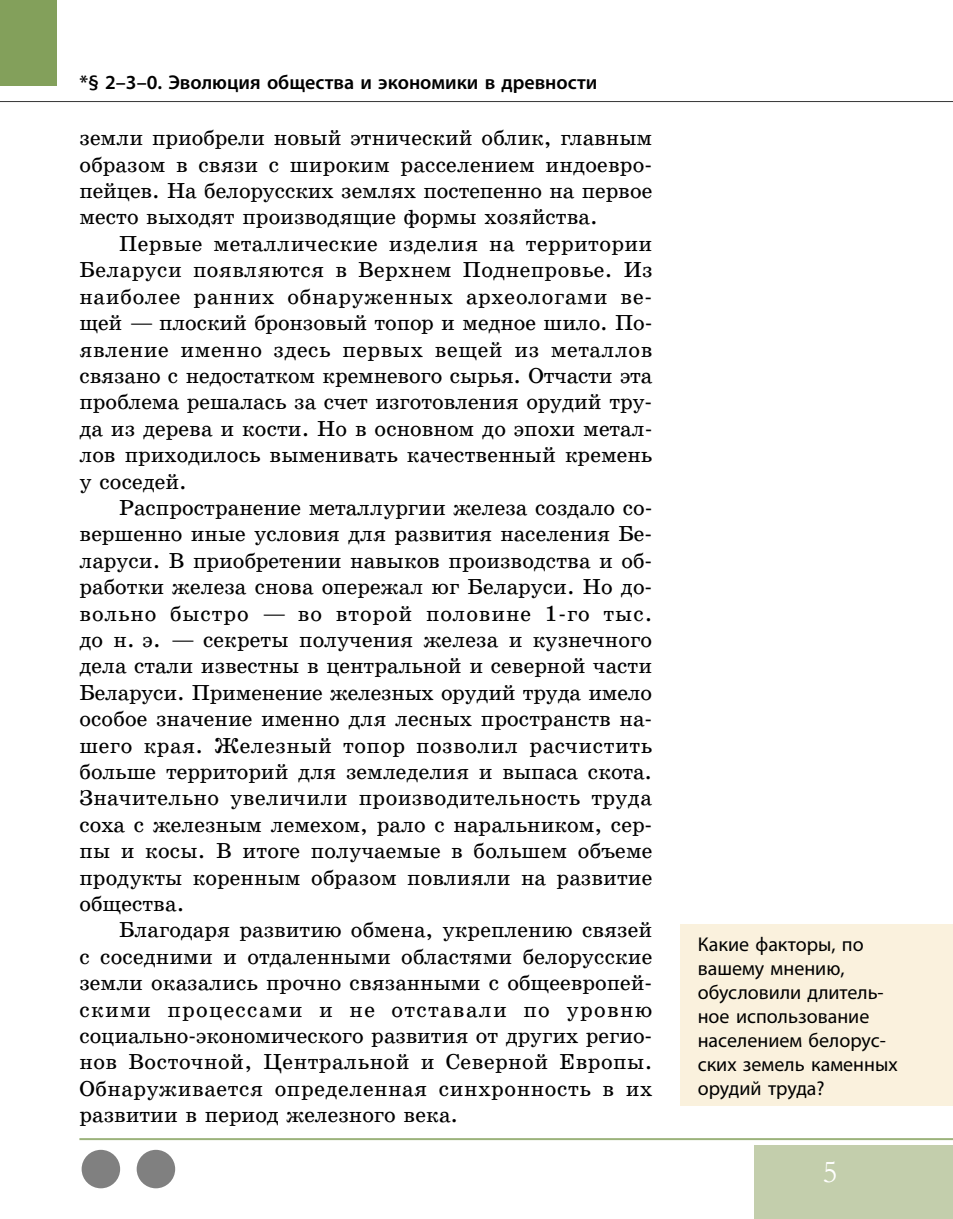
<style>
.page{position:relative;width:953px;height:1219px;background:#fff}
.page>*{position:absolute;margin:0;border:0;box-sizing:border-box;transform-origin:0 0}
.t1{font:32px "Garamond";color:#fff}
.t2{font:22px/26.4px "School Book Web";color:#000;text-align:justify}
.t3{font:20px/24px "Myriad Pro";color:#000}
.t4{font:600 20px "Myriad Pro";color:#000}
</style>
<div class="page">
<hr style="left:0;top:101px;width:952px;height:1px;background:#000">
<hr style="left:79px;top:1138px;width:873px;height:2px;background:#83a05b">
<div style="left:0;top:0;width:57px;height:86px;background:#83a05b"></div>
<div style="left:754px;top:1145px;width:198px;height:74px;background:#c3ceac"></div>
<div style="left:82px;top:1150px;width:38px;height:38px;background:#808080;border-radius:50%"></div>
<div style="left:137px;top:1150px;width:38px;height:38px;background:#808080;border-radius:50%"></div>
<div style="left:680px;top:924px;width:272px;height:182px;background:#faf1dd"></div>
<p class="t4" style="left:79px;top:70px;width:519px">*§ 2–3–0. Эволюция общества и экономики в древности</p>
<p class="t2" style="left:79px;top:125px;width:574px">земли приобрели новый этнический облик, главным образом в связи с широким расселением индоевро&shy;пейцев. На белорусских землях постепенно на первое место выходят производящие формы хозяйства.</p>
<p class="t2" style="left:79px;top:231px;width:574px;text-indent:40px">Первые металлические изделия на территории Беларуси появляются в Верхнем Поднепровье. Из наиболее ранних обнаруженных археологами ве&shy;щей — плоский бронзовый топор и медное шило. По&shy;явление именно здесь первых вещей из металлов связано с недостатком кремневого сырья. Отчасти эта проблема решалась за счет изготовления орудий тру&shy;да из дерева и кости. Но в основном до эпохи метал&shy;лов приходилось выменивать качественный кремень у соседей.</p>
<p class="t2" style="left:79px;top:495px;width:574px;text-indent:40px">Распространение металлургии железа создало со&shy;вершенно иные условия для развития населения Бе&shy;ларуси. В приобретении навыков производства и об&shy;работки железа снова опережал юг Беларуси. Но до&shy;вольно быстро — во второй половине 1‑го тыс. до н. э. — секреты получения железа и кузнечного дела стали известны в центральной и северной части Беларуси. Применение железных орудий труда имело особое значение именно для лесных пространств на&shy;шего края. Железный топор позволил расчистить больше территорий для земледелия и выпаса скота.<br>Значительно увеличили производительность труда соха с железным лемехом, рало с наральником, сер&shy;пы и косы. В итоге получаемые в большем объеме продукты коренным образом повлияли на развитие общества.</p>
<p class="t2" style="left:79px;top:917px;width:574px;text-indent:40px">Благодаря развитию обмена, укреплению связей с соседними и отдаленными областями белорусские земли оказались прочно связанными с общеевропей&shy;скими процессами и не отставали по уровню социально-экономического развития от других регио&shy;нов Восточной, Центральной и Северной Европы.<br>Обнаруживается определенная синхронность в их развитии в период железного века.</p>
<p class="t3" style="left:697px;top:931px;width:201px">Какие факторы, по вашему мнению, обусловили длитель&shy;ное использование населением белорус&shy;ских земель каменных орудий труда?</p>
<h1 class="t1" style="left:822px;top:1150px;width:17px">5</h1>
</div>
